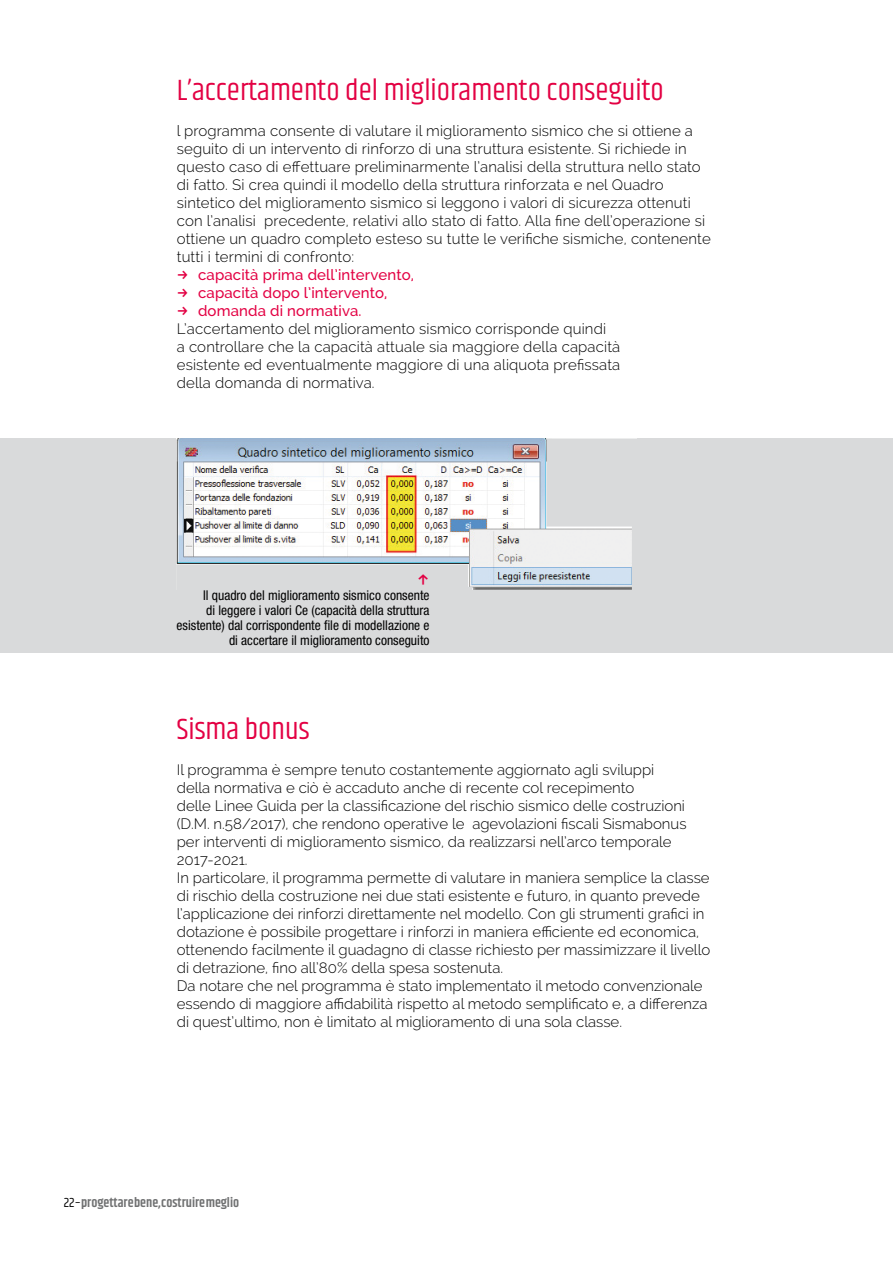
<style>
.page{position:relative;width:893px;height:1263px;background:#fff}
.page>*{position:absolute;margin:0;border:0;box-sizing:border-box;transform-origin:0 0}
.t1{font:30px "Khand";color:#e30043}
.t2{font:16.5px "FF Dingbests";color:#e30043}
.t3{font:300 15px/18px "Raleway";color:#000}
.t4{font:condensed 13.5px/15px "Helvetica Neue";color:#000;text-align:right}
.t5{font:600 13.5px "Khand";color:#707172}
.s1{font-family:"FF Dingbests";font-weight:400;color:#e30043}
.s2{font-weight:500;color:#e30043}
.s3{font-weight:400;color:#000}
</style>
<div class="page">
<div style="left:0;top:438px;width:893px;height:215px;background:#d9dadb"></div>
<img style="left:176px;top:438px;width:370px;height:151px">
<svg style="left:546px;top:438px;width:91px;height:152px"></svg>
<svg style="left:176px;top:564px;width:296px;height:25px"></svg>
<h1 class="t1" style="left:177px;top:72px;width:488px">L’accertamento del miglioramento conseguito</h1>
<p class="t3" style="left:177px;top:121px;width:536px">l programma consente di valutare il miglioramento sismico che si ottiene a seguito di un intervento di rinforzo di una struttura esistente. Si richiede in questo caso di effettuare preliminarmente l’analisi della struttura nello stato di fatto. Si crea quindi il modello della struttura rinforzata e nel Quadro sintetico del miglioramento sismico si leggono i valori di sicurezza ottenuti con l’analisi precedente, relativi allo stato di fatto. Alla fine dell’operazione si ottiene un quadro completo esteso su tutte le verifiche sismiche, contenente tutti i termini di confronto:<br><span class="s1">f</span> <span class="s2">capacità prima dell’intervento,<br></span><span class="s1">f</span> <span class="s2">capacità dopo l’intervento,<br></span><span class="s1">f</span> <span class="s2">domanda di normativa.<br></span>L’accertamento del miglioramento sismico corrisponde quindi<br>a controllare che la capacità attuale sia maggiore della capacità<br>esistente ed eventualmente maggiore di una aliquota prefissata<br>della domanda di normativa.</p>
<p class="t2" style="left:417px;top:570px;width:14px">i</p>
<p class="t4" style="left:177px;top:587px;width:254px">Il quadro del miglioramento sismico consente<br>di leggere i valori Ce (capacità della struttura esistente) dal corrispondente file di modellazione e di accertare il miglioramento conseguito</p>
<h1 class="t1" style="left:177px;top:711px;width:134px">Sisma bonus</h1>
<p class="t3" style="left:177px;top:760px;width:535px">Il programma è sempre tenuto costantemente aggiornato agli sviluppi<br>della normativa e ciò è accaduto anche di recente col recepimento<br>delle Linee Guida per la classificazione del rischio sismico delle costruzioni (D.M. n.58/2017), che rendono operative le agevolazioni fiscali Sismabonus per interventi di miglioramento sismico, da realizzarsi nell’arco temporale 2017-2021.<br>In particolare, il programma permette di valutare in maniera semplice la classe di rischio della costruzione nei due stati esistente e futuro, in quanto prevede l’applicazione dei rinforzi direttamente nel modello. Con gli strumenti grafici in dotazione è possibile progettare i rinforzi in maniera efficiente ed economica, ottenendo facilmente il guadagno di classe richiesto per massimizzare il livello di detrazione, fino all’80% della spesa sostenuta.<br>Da notare che nel programma è stato implementato il metodo convenzionale essendo di maggiore affidabilità rispetto al metodo semplificato e, a differenza di quest’ultimo, non è limitato al miglioramento di una sola classe.</p>
<p class="t5" style="left:64px;top:1193px;width:177px"><span class="s3">22–</span> progettare bene, costruire meglio</p>
</div>
